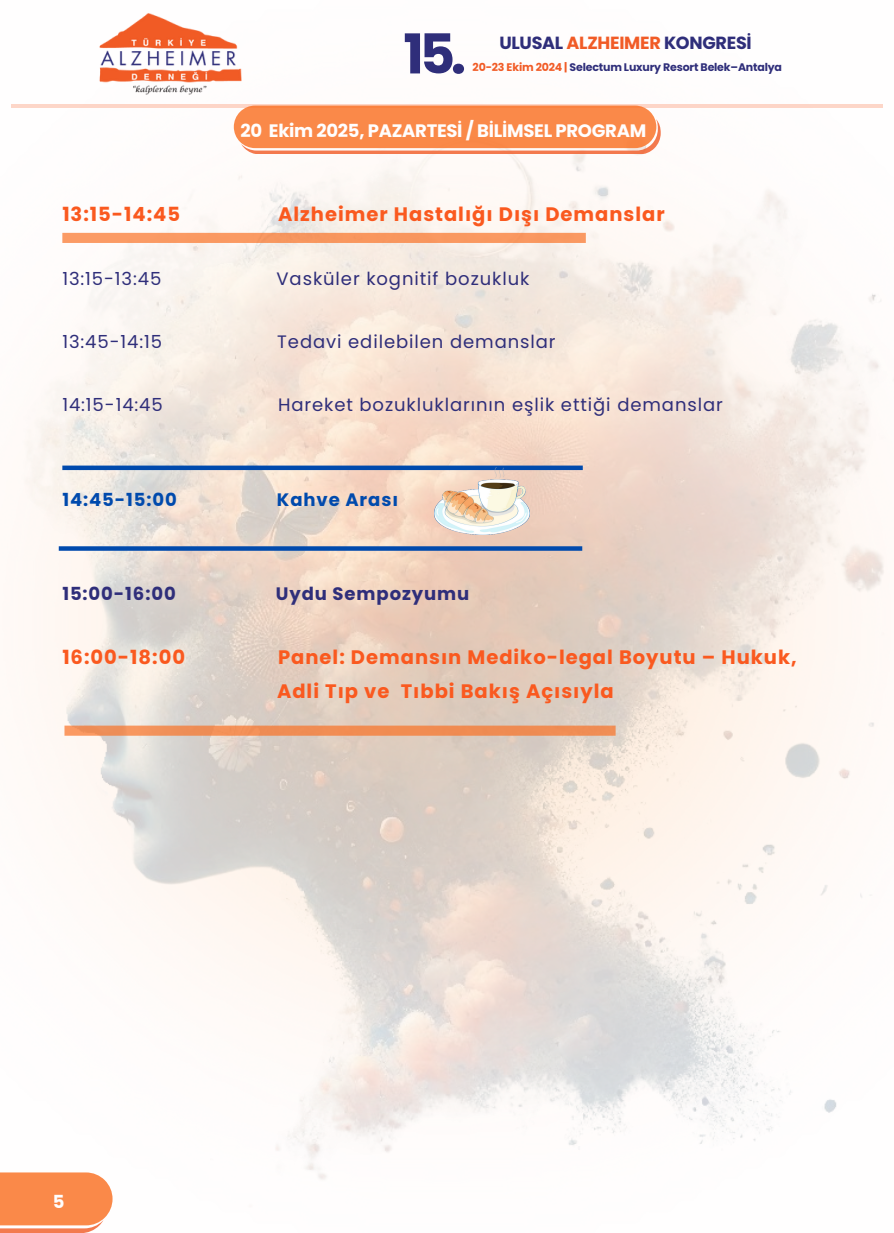
<style>
.page{position:relative;width:894px;height:1233px;background:#fff}
.page>*{position:absolute;margin:0;border:0;box-sizing:border-box;transform-origin:0 0}
.t1{font:700 54.9px "Poppins";color:#2f2e7a}
.t2{font:700 19.5px/33.8px "Poppins";letter-spacing:.05em;color:#fa591f}
.t3{font:18px "Poppins";letter-spacing:.05em;color:#2f2e7a}
.t4{font:700 18px "Poppins";letter-spacing:-.015em;color:#fffefe}
.t5{font:700 18px "Poppins";letter-spacing:.05em;color:#2f2e7a}
.t6{font:700 18px "Poppins";letter-spacing:.05em;color:#004aad}
.t7{font:700 17.55px "Poppins";letter-spacing:-.015em;color:#2f2e7a}
.t8{font:700 10.95px "Poppins";letter-spacing:-.015em;color:#2f2e7a}
.s1{color:#f15b26}
</style>
<div class="page">
<img style="left:24px;top:104px;width:861px;height:1100px">
<img style="left:99px;top:13px;width:143px;height:82px">
<svg style="left:11px;top:104px;width:871px;height:4px;background:#fccfbe"></svg>
<svg style="left:0;top:1172px;width:112px;height:61px;background:#fa945c"></svg>
<svg style="left:234px;top:106px;width:426px;height:48px;background:#f98f55"></svg>
<div style="left:62px;top:233px;width:523px;height:10px;background:#f99860"></div>
<div style="left:59px;top:546px;width:523px;height:5px;background:#004aad"></div>
<hr style="left:62px;top:466px;width:520px;height:4px;background:#004aad">
<img style="left:434px;top:468px;width:95px;height:66px">
<div style="left:64px;top:726px;width:551px;height:10px;background:#f08c54"></div>
<p class="t1" style="left:403px;top:16px;width:64px">15.</p>
<h1 class="t7" style="left:499px;top:31px;width:254px">ULUSAL <span class="s1">ALZHEIMER</span> KONGRESİ</h1>
<h2 class="t8" style="left:472px;top:60px;width:311px"><span class="s1">20-23 Ekim 2024 |</span> Selectum Luxury Resort Belek–Antalya</h2>
<p class="t4" style="left:240px;top:118px;width:407px">20 Ekim 2025, PAZARTESİ / BİLİMSEL PROGRAM</p>
<p class="t2" style="left:62px;top:197px;width:119px">13:15-14:45</p>
<p class="t2" style="left:278px;top:197px;width:388px">Alzheimer Hastalığı Dışı Demanslar</p>
<p class="t3" style="left:62px;top:266px;width:101px">13:15-13:45</p>
<p class="t3" style="left:276px;top:266px;width:254px">Vasküler kognitif bozukluk</p>
<h3 class="t3" style="left:62px;top:329px;width:101px">13:45-14:15</h3>
<h3 class="t3" style="left:277px;top:329px;width:280px">Tedavi edilebilen demanslar</h3>
<h3 class="t3" style="left:62px;top:392px;width:102px">14:15-14:45</h3>
<h3 class="t3" style="left:278px;top:392px;width:446px">Hareket bozukluklarının eşlik ettiği demanslar</h3>
<h4 class="t6" style="left:62px;top:487px;width:116px">14:45-15:00</h4>
<h4 class="t6" style="left:277px;top:487px;width:123px">Kahve Arası</h4>
<h4 class="t5" style="left:62px;top:581px;width:115px">15:00-16:00</h4>
<h4 class="t5" style="left:276px;top:581px;width:195px">Uydu Sempozyumu</h4>
<h4 class="t2" style="left:62px;top:640px;width:124px">16:00-18:00</h4>
<h4 class="t2" style="left:277px;top:640px;width:521px">Panel: Demansın Mediko-legal Boyutu – Hukuk,<br>Adli Tıp ve Tıbbi Bakış Açısıyla</h4>
<p class="t4" style="left:53px;top:1189px;width:13px">5</p>
</div>
